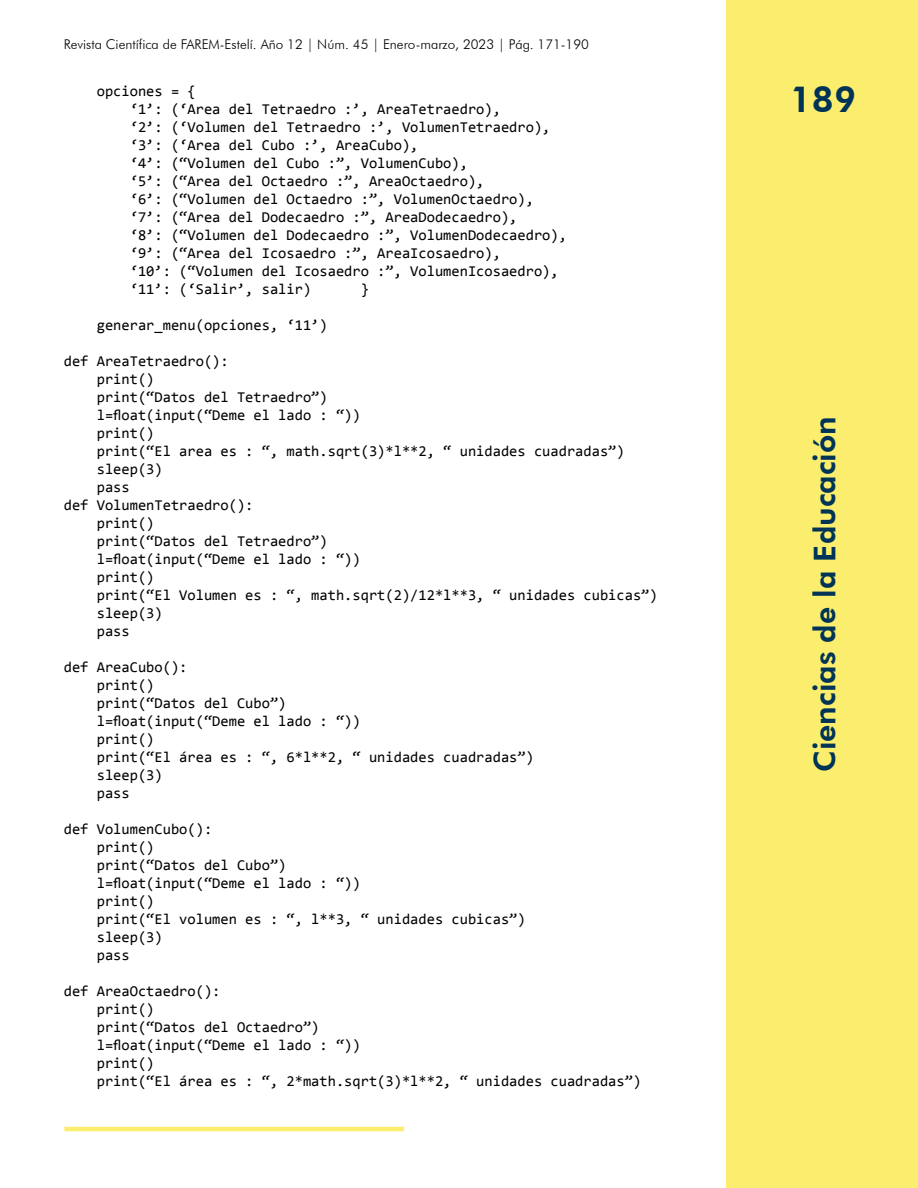
<style>
.page{position:relative;width:918px;height:1188px;background:#fff}
.page>*{position:absolute;margin:0;border:0;box-sizing:border-box;transform-origin:0 0}
.t1{font:800 36px "Futura BT";color:#003457}
.t2{font:800 30px "Futura BT";color:#003457}
.t3{font:15px/18px "Consolas";color:#000}
.t4{font:300 13.5px "Futura BT";color:#000}
</style>
<div class="page">
<div style="left:727px;top:0;width:191px;height:1188px;background:#fbee6e"></div>
<hr style="left:64px;top:1127px;width:340px;height:4px;background:#fbee6e">
<p class="t4" style="left:64px;top:36px;width:527px">Revista Científica de FAREM-Estelí. Año 12 | Núm. 45 | Enero-marzo, 2023 | Pág. 171-190</p>
<p class="t3" style="left:130px;top:82px;width:439px;text-indent:-33px">opciones = {<br>‘1’: (‘Area del Tetraedro :’, AreaTetraedro),<br>‘2’: (‘Volumen del Tetraedro :’, VolumenTetraedro), ‘3’: (‘Area del Cubo :’, AreaCubo),<br>‘4’: (“Volumen del Cubo :”, VolumenCubo),<br>‘5’: (“Area del Octaedro :”, AreaOctaedro),<br>‘6’: (“Volumen del Octaedro :”, VolumenOctaedro), ‘7’: (“Area del Dodecaedro :”, AreaDodecaedro),<br>‘8’: (“Volumen del Dodecaedro :”, VolumenDodecaedro), ‘9’: (“Area del Icosaedro :”, AreaIcosaedro),<br>‘10’: (“Volumen del Icosaedro :”, VolumenIcosaedro), ‘11’: (‘Salir’, salir)</p>
<p class="t3" style="left:361px;top:280px;width:10px">}</p>
<p class="t3" style="left:97px;top:316px;width:233px">generar_menu(opciones, ‘11’)</p>
<p class="t3" style="left:64px;top:352px;width:167px">def AreaTetraedro():</p>
<p class="t3" style="left:97px;top:370px;width:59px">print()</p>
<p class="t3" style="left:97px;top:388px;width:233px">print(“Datos del Tetraedro”)</p>
<p class="t3" style="left:97px;top:406px;width:265px">l=float(input(“Deme el lado : “))</p>
<p class="t3" style="left:97px;top:424px;width:59px">print()</p>
<p class="t3" style="left:97px;top:442px;width:529px">print(“El area es : “, math.sqrt(3)*l**2, “ unidades cuadradas”)</p>
<p class="t3" style="left:97px;top:460px;width:68px">sleep(3)</p>
<p class="t3" style="left:97px;top:478px;width:34px">pass</p>
<p class="t3" style="left:64px;top:496px;width:191px">def VolumenTetraedro():</p>
<p class="t3" style="left:97px;top:514px;width:59px">print()</p>
<p class="t3" style="left:97px;top:532px;width:233px">print(“Datos del Tetraedro”)</p>
<p class="t3" style="left:97px;top:550px;width:265px">l=float(input(“Deme el lado : “))</p>
<p class="t3" style="left:97px;top:568px;width:59px">print()</p>
<p class="t3" style="left:97px;top:586px;width:562px">print(“El Volumen es : “, math.sqrt(2)/12*l**3, “ unidades cubicas”)</p>
<p class="t3" style="left:97px;top:604px;width:68px">sleep(3)</p>
<p class="t3" style="left:97px;top:622px;width:34px">pass</p>
<p class="t3" style="left:97px;top:658px;width:439px;text-indent:-33px">def AreaCubo():<br>print()<br>print(“Datos del Cubo”)<br>l=float(input(“Deme el lado : “))<br>print()<br>print(“El área es : “, 6*l**2, “ unidades cuadradas”) sleep(3)<br>pass</p>
<p class="t3" style="left:97px;top:820px;width:430px;text-indent:-33px">def VolumenCubo():<br>print()<br>print(“Datos del Cubo”)<br>l=float(input(“Deme el lado : “))<br>print()<br>print(“El volumen es : “, l**3, “ unidades cubicas”) sleep(3)<br>pass</p>
<p class="t3" style="left:97px;top:982px;width:546px;text-indent:-33px">def AreaOctaedro():<br>print()<br>print(“Datos del Octaedro”)<br>l=float(input(“Deme el lado : “))<br>print()<br>print(“El área es : “, 2*math.sqrt(3)*l**2, “ unidades cuadradas”)</p>
<h1 class="t1" style="left:790px;top:78px;width:68px">189</h1>
<h2 class="t2" style="left:807px;top:772px;width:357px;rotate:-90deg">Ciencias de la Educación</h2>
</div>
